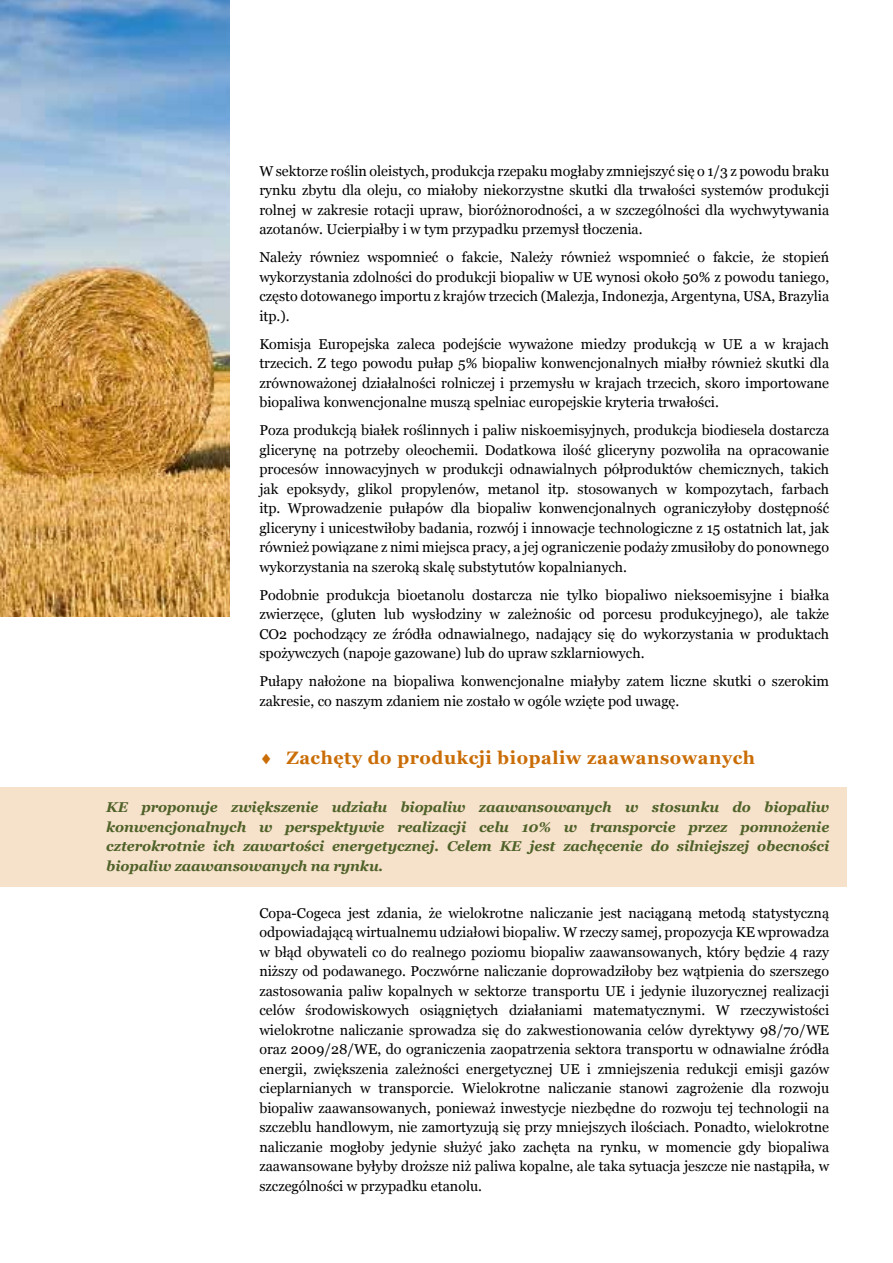
<style>
.page{position:relative;width:893px;height:1263px;background:#fff}
.page>*{position:absolute;margin:0;border:0;box-sizing:border-box;transform-origin:0 0}
.t1{font:700 18px "Georgia";letter-spacing:.03em;color:#ca6d06}
.t2{font:14.25px/19.5px "Georgia";color:#000;text-align:justify}
.t3{font:italic 700 14.25px/19.5px "Georgia";letter-spacing:-.01em;color:#4f6228;text-align:justify}
</style>
<div class="page">
<div style="left:0;top:787px;width:846px;height:100px;background:#f6e1cb"></div>
<img style="left:0;top:0;width:230px;height:617px">
<p class="t2" style="left:259px;top:162px;width:571px">W sektorze roślin oleistych, produkcja rzepaku mogłaby zmniejszyć się o 1/3 z powodu braku rynku zbytu dla oleju, co miałoby niekorzystne skutki dla trwałości systemów produkcji rolnej w zakresie rotacji upraw, bioróżnorodności, a w szczególności dla wychwytywania azotanów. Ucierpiałby i w tym przypadku przemysł tłoczenia.</p>
<p class="t2" style="left:259px;top:248px;width:571px">Należy równiez wspomnieć o fakcie, Należy również wspomnieć o fakcie, że stopień wykorzystania zdolności do produkcji biopaliw w UE wynosi około 50% z powodu taniego, często dotowanego importu z krajów trzecich (Malezja, Indonezja, Argentyna, USA, Brazylia itp.).</p>
<p class="t2" style="left:259px;top:334px;width:571px">Komisja Europejska zaleca podejście wyważone miedzy produkcją w UE a w krajach trzecich. Z tego powodu pułap 5% biopaliw konwencjonalnych miałby również skutki dla zrównoważonej działalności rolniczej i przemysłu w krajach trzecich, skoro importowane biopaliwa konwencjonalne muszą spelniac europejskie kryteria trwałości.</p>
<p class="t2" style="left:259px;top:421px;width:571px">Poza produkcją białek roślinnych i paliw niskoemisyjnych, produkcja biodiesela dostarcza glicerynę na potrzeby oleochemii. Dodatkowa ilość gliceryny pozwoliła na opracowanie procesów innowacyjnych w produkcji odnawialnych półproduktów chemicznych, takich jak epoksydy, glikol propylenów, metanol itp. stosowanych w kompozytach, farbach itp. Wprowadzenie pułapów dla biopaliw konwencjonalnych ograniczyłoby dostępność gliceryny i unicestwiłoby badania, rozwój i innowacje technologiczne z 15 ostatnich lat, jak również powiązane z nimi miejsca pracy, a jej ograniczenie podaży zmusiłoby do ponownego wykorzystania na szeroką skalę substytutów kopalnianych.</p>
<p class="t2" style="left:259px;top:585px;width:571px">Podobnie produkcja bioetanolu dostarcza nie tylko biopaliwo nieksoemisyjne i białka zwierzęce, (gluten lub wysłodziny w zależnośic od porcesu produkcyjnego), ale także CO2 pochodzący ze źródła odnawialnego, nadający się do wykorzystania w produktach spożywczych (napoje gazowane) lub do upraw szklarniowych.</p>
<p class="t2" style="left:259px;top:672px;width:571px">Pułapy nałożone na biopaliwa konwencjonalne miałyby zatem liczne skutki o szerokim zakresie, co naszym zdaniem nie zostało w ogóle wzięte pod uwagę.</p>
<p class="t1" style="left:259px;top:746px;width:497px">♦ Zachęty do produkcji biopaliw zaawansowanych</p>
<p class="t3" style="left:106px;top:797px;width:724px">KE proponuje zwiększenie udziału biopaliw zaawansowanych w stosunku do biopaliw konwencjonalnych w perspektywie realizacji celu 10% w transporcie przez pomnożenie czterokrotnie ich zawartości energetycznej. Celem KE jest zachęcenie do silniejszej obecności biopaliw zaawansowanych na rynku.</p>
<p class="t2" style="left:259px;top:903px;width:571px">Copa-Cogeca jest zdania, że wielokrotne naliczanie jest naciąganą metodą statystyczną odpowiadającą wirtualnemu udziałowi biopaliw. W rzeczy samej, propozycja KE wprowadza w błąd obywateli co do realnego poziomu biopaliw zaawansowanych, który będzie 4 razy niższy od podawanego. Poczwórne naliczanie doprowadziłoby bez wątpienia do szerszego zastosowania paliw kopalnych w sektorze transportu UE i jedynie iluzorycznej realizacji celów środowiskowych osiągniętych działaniami matematycznymi. W rzeczywistości wielokrotne naliczanie sprowadza się do zakwestionowania celów dyrektywy 98/70/WE oraz 2009/28/WE, do ograniczenia zaopatrzenia sektora transportu w odnawialne źródła energii, zwiększenia zależności energetycznej UE i zmniejszenia redukcji emisji gazów cieplarnianych w transporcie. Wielokrotne naliczanie stanowi zagrożenie dla rozwoju biopaliw zaawansowanych, ponieważ inwestycje niezbędne do rozwoju tej technologii na szczeblu handlowym, nie zamortyzują się przy mniejszych ilościach. Ponadto, wielokrotne naliczanie mogłoby jedynie służyć jako zachęta na rynku, w momencie gdy biopaliwa zaawansowane byłyby droższe niż paliwa kopalne, ale taka sytuacja jeszcze nie nastąpiła, w szczególności w przypadku etanolu.</p>
</div>
